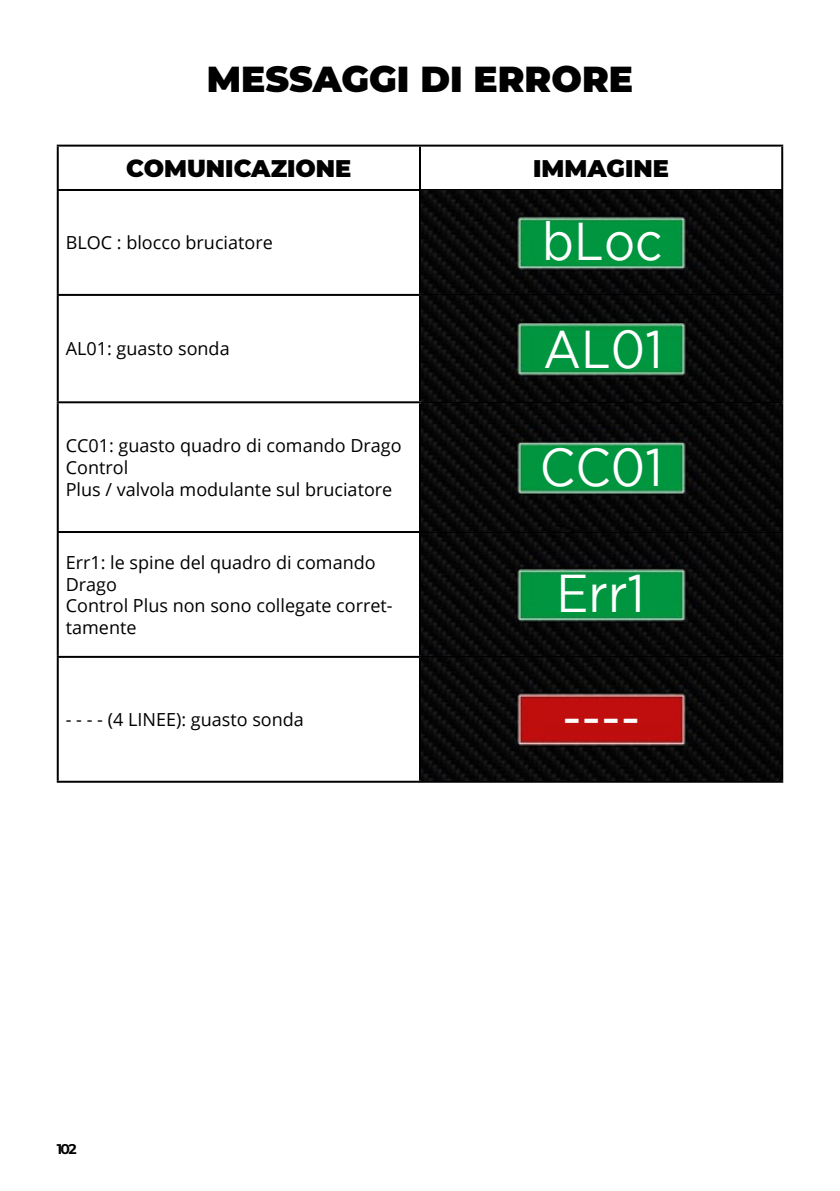
<style>
.page{position:relative;width:840px;height:1191px;background:#fff}
.page>*{position:absolute;margin:0;border:0;box-sizing:border-box;transform-origin:0 0}
.t1{font:53px "Gotham";color:#fff;scale:.91 1}
.SEZIONI{font:900 36px "Montserrat";color:#000}
.t2{font:900 24px "Montserrat";color:#000}
.t3{font:18px/21.6px "Open Sans";color:#000}
.t4{font:700 14px "Montserrat";color:#000}
</style>
<div class="page">
<hr style="left:57px;top:145px;width:363px;height:2px;background:#000">
<hr style="left:57px;top:147px;width:2px;height:42px;background:#000">
<hr style="left:420px;top:145px;width:362px;height:2px;background:#000">
<hr style="left:419px;top:147px;width:2px;height:42px;background:#000">
<hr style="left:780px;top:147px;width:2px;height:42px;background:#000">
<hr style="left:57px;top:189px;width:363px;height:2px;background:#000">
<hr style="left:57px;top:191px;width:2px;height:103px;background:#000">
<hr style="left:420px;top:189px;width:362px;height:2px;background:#000">
<hr style="left:419px;top:191px;width:2px;height:103px;background:#000">
<hr style="left:780px;top:191px;width:2px;height:103px;background:#000">
<hr style="left:57px;top:294px;width:363px;height:2px;background:#000">
<hr style="left:57px;top:296px;width:2px;height:105px;background:#000">
<hr style="left:420px;top:294px;width:362px;height:2px;background:#000">
<hr style="left:419px;top:296px;width:2px;height:105px;background:#000">
<hr style="left:780px;top:296px;width:2px;height:105px;background:#000">
<hr style="left:57px;top:401px;width:363px;height:2px;background:#000">
<hr style="left:57px;top:403px;width:2px;height:128px;background:#000">
<hr style="left:420px;top:401px;width:362px;height:2px;background:#000">
<hr style="left:419px;top:403px;width:2px;height:128px;background:#000">
<hr style="left:780px;top:403px;width:2px;height:128px;background:#000">
<hr style="left:57px;top:531px;width:363px;height:2px;background:#000">
<hr style="left:57px;top:533px;width:2px;height:123px;background:#000">
<hr style="left:420px;top:531px;width:362px;height:2px;background:#000">
<hr style="left:419px;top:533px;width:2px;height:123px;background:#000">
<hr style="left:780px;top:533px;width:2px;height:123px;background:#000">
<hr style="left:57px;top:656px;width:363px;height:2px;background:#000">
<hr style="left:57px;top:658px;width:2px;height:122px;background:#000">
<hr style="left:420px;top:656px;width:362px;height:2px;background:#000">
<hr style="left:419px;top:658px;width:2px;height:122px;background:#000">
<hr style="left:780px;top:658px;width:2px;height:122px;background:#000">
<hr style="left:57px;top:780px;width:363px;height:2px;background:#000">
<hr style="left:420px;top:780px;width:362px;height:2px;background:#000">
<img style="left:421px;top:191px;width:359px;height:103px">
<img style="left:421px;top:296px;width:359px;height:105px">
<img style="left:421px;top:403px;width:359px;height:128px">
<img style="left:421px;top:533px;width:359px;height:123px">
<img style="left:421px;top:658px;width:359px;height:122px">
<p class="SEZIONI" style="left:207px;top:52px;width:427px">MESSAGGI DI ERRORE</p>
<p class="t2" style="left:126px;top:150px;width:226px">COMUNICAZIONE</p>
<p class="t2" style="left:533px;top:150px;width:137px">IMMAGINE</p>
<p class="t3" style="left:66px;top:231px;width:208px">BLOC : blocco bruciatore</p>
<p class="t3" style="left:66px;top:338px;width:165px">AL01: guasto sonda</p>
<p class="t3" style="left:66px;top:434px;width:337px">CC01: guasto quadro di comando Drago<br>Control</p>
<p class="t3" style="left:66px;top:478px;width:328px">Plus / valvola modulante sul bruciatore</p>
<p class="t3" style="left:66px;top:551px;width:311px">Err1: le spine del quadro di comando<br>Drago</p>
<p class="t3" style="left:66px;top:594px;width:328px">Control Plus non sono collegate corret&shy;tamente</p>
<p class="t3" style="left:66px;top:708px;width:239px">- - - - (4 LINEE): guasto sonda</p>
<p class="t1" style="left:542px;top:212px;width:134px">bLoc</p>
<p class="t1" style="left:543px;top:319px;width:133px">AL01</p>
<p class="t1" style="left:539px;top:438px;width:136px">CC01</p>
<p class="t1" style="left:556px;top:563px;width:99px">Err1</p>
<p class="t1" style="left:561px;top:689px;width:88px">----</p>
<p class="t4" style="left:57px;top:1139px;width:21px">102</p>
</div>
